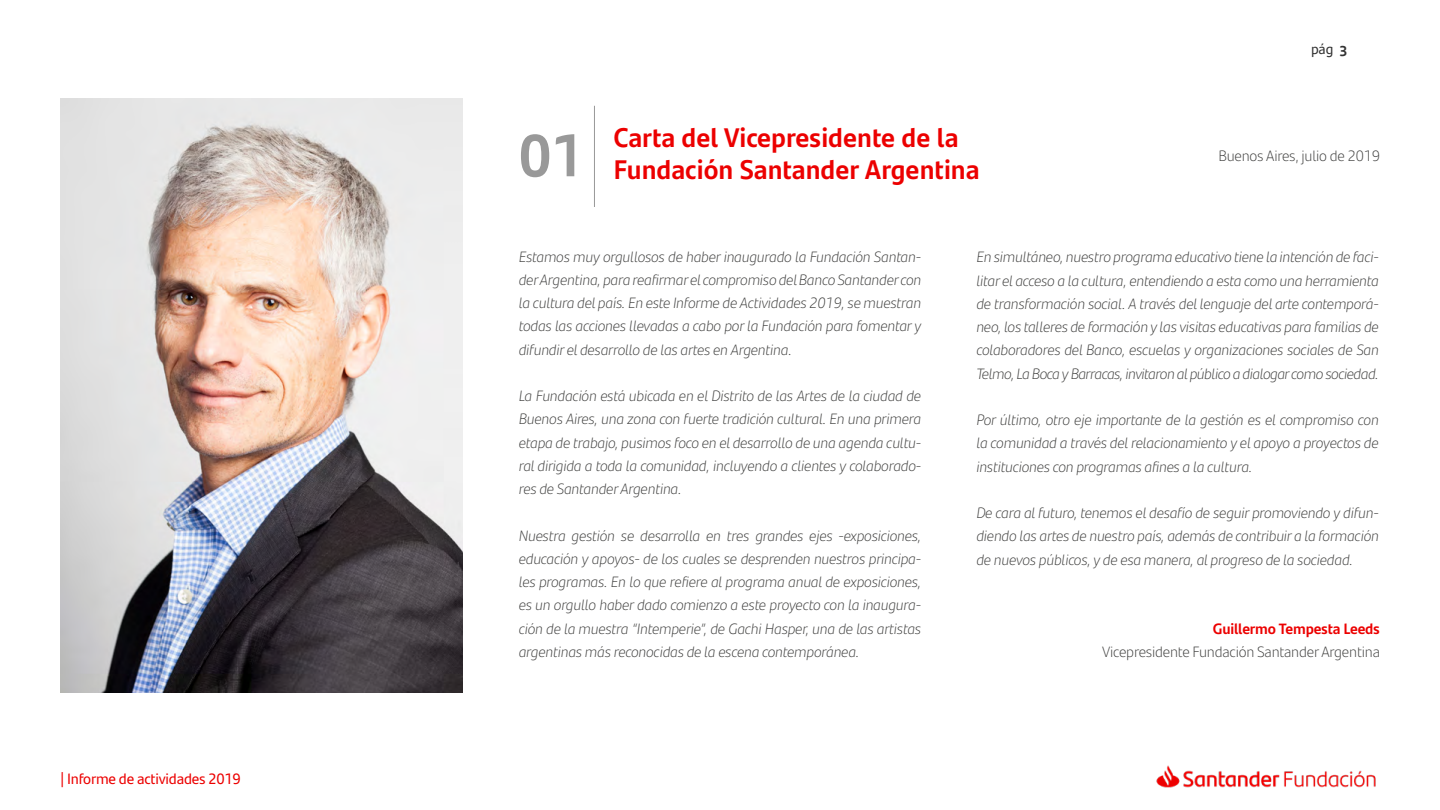
<style>
.page{position:relative;width:1440px;height:810px;background:#fff}
.page>*{position:absolute;margin:0;border:0;box-sizing:border-box;transform-origin:0 0}
.t1{font:700 59.25px "Santander Text W05";color:#999}
.t2{font:700 27px/32.4px "Santander Text W05";color:#ec0000}
.t3{font:italic 300 15px/23.2px "Santander Text W05";letter-spacing:-.015em;color:#3c3c3b;text-align:justify}
.t4{font:300 15px "Santander Text W05";letter-spacing:-.015em;color:#3c3c3b}
.t5{font:15px "Santander Text W05";letter-spacing:-.015em;color:#ec0000}
.t6{font:700 15px "Santander Text W05";letter-spacing:-.015em;color:#ec0000}
.t7{font:14.4px "Santander Text W05";color:#333}
.s1{font-weight:700}
</style>
<div class="page">
<img style="left:1156px;top:765px;width:220px;height:23px">
<hr style="left:594px;top:106px;width:1px;height:101px;background:#999">
<img style="left:60px;top:99px;width:402px;height:594px">
<p class="t5" style="left:60px;top:767px;width:182px">| Informe de actividades 2019</p>
<h1 class="t1" style="left:519px;top:109px;width:67px">01</h1>
<h2 class="t2" style="left:613px;top:119px;width:368px">Carta del Vicepresidente de la<br>Fundación Santander Argentina</h2>
<p class="t7" style="left:1311px;top:38px;width:38px">pág <span class="s1">3</span></p>
<p class="t4" style="left:1218px;top:144px;width:163px">Buenos Aires, julio de 2019</p>
<p class="t3" style="left:519px;top:244px;width:404px">Estamos muy orgullosos de haber inaugurado la Fundación Santan&shy;der Argentina, para reafirmar el compromiso del Banco Santander con la cultura del país. En este Informe de Actividades 2019, se muestran todas las acciones llevadas a cabo por la Fundación para fomentar y difundir el desarrollo de las artes en Argentina.</p>
<p class="t3" style="left:519px;top:384px;width:404px">La Fundación está ubicada en el Distrito de las Artes de la ciudad de Buenos Aires, una zona con fuerte tradición cultural. En una primera etapa de trabajo, pusimos foco en el desarrollo de una agenda cultu&shy;ral dirigida a toda la comunidad, incluyendo a clientes y colaborado&shy;res de Santander Argentina.</p>
<p class="t3" style="left:519px;top:523px;width:404px">Nuestra gestión se desarrolla en tres grandes ejes -exposiciones, educación y apoyos- de los cuales se desprenden nuestros principa&shy;les programas. En lo que refiere al programa anual de exposiciones, es un orgullo haber dado comienzo a este proyecto con la inaugura&shy;ción de la muestra “Intemperie”, de Gachi Hasper, una de las artistas argentinas más reconocidas de la escena contemporánea.</p>
<p class="t3" style="left:976px;top:245px;width:404px">En simultáneo, nuestro programa educativo tiene la intención de faci&shy;litar el acceso a la cultura, entendiendo a esta como una herramienta de transformación social. A través del lenguaje del arte contemporá&shy;neo, los talleres de formación y las visitas educativas para familias de colaboradores del Banco, escuelas y organizaciones sociales de San Telmo, La Boca y Barracas, invitaron al público a dialogar como sociedad.</p>
<p class="t3" style="left:976px;top:408px;width:404px">Por último, otro eje importante de la gestión es el compromiso con la comunidad a través del relacionamiento y el apoyo a proyectos de instituciones con programas afines a la cultura.</p>
<p class="t3" style="left:976px;top:501px;width:404px">De cara al futuro, tenemos el desafío de seguir promoviendo y difun&shy;diendo las artes de nuestro país, además de contribuir a la formación de nuevos públicos, y de esa manera, al progreso de la sociedad.</p>
<p class="t6" style="left:1213px;top:617px;width:169px">Guillermo Tempesta Leeds</p>
<p class="t4" style="left:1102px;top:641px;width:279px">Vicepresidente Fundación Santander Argentina</p>
</div>
